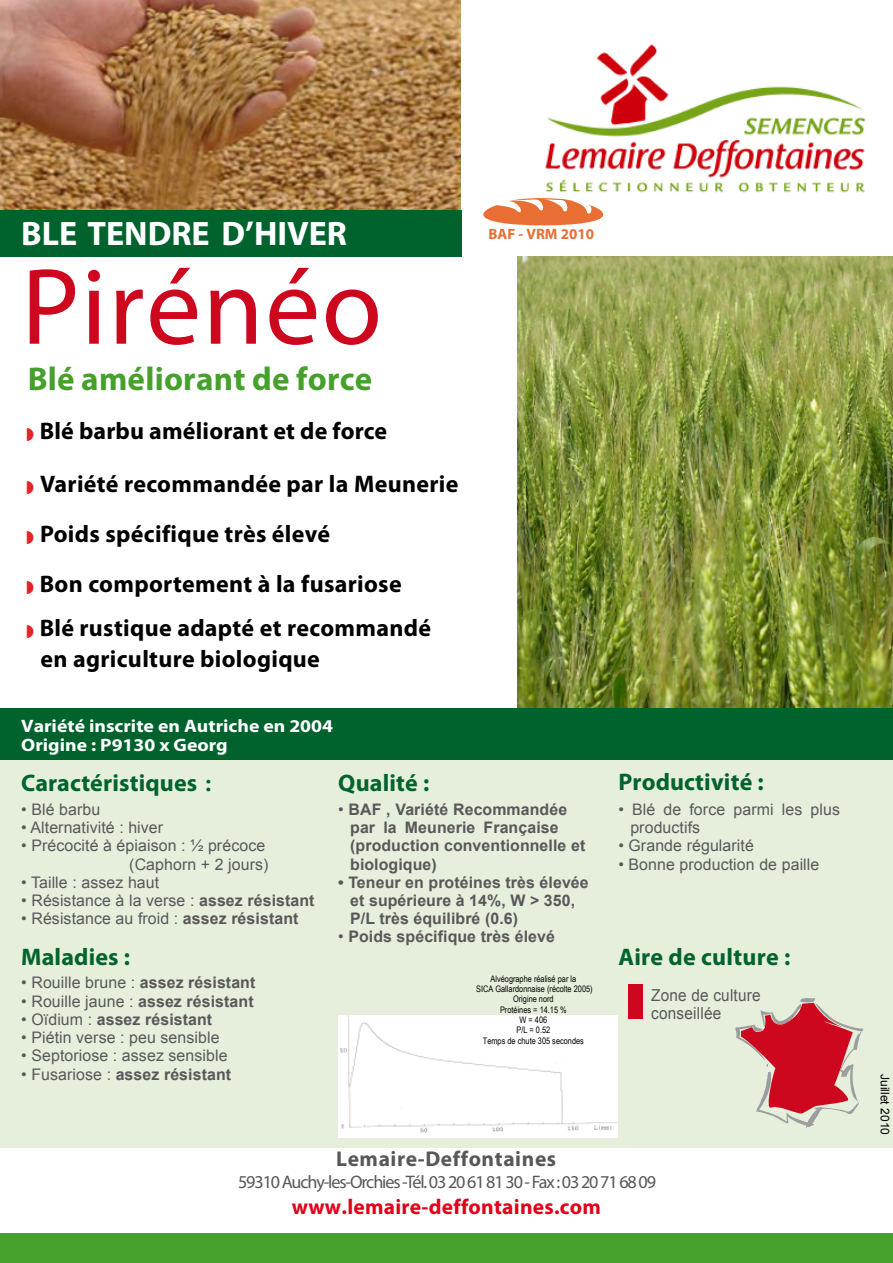
<style>
.page{position:relative;width:893px;height:1263px;background:#fff}
.page>*{position:absolute;margin:0;border:0;box-sizing:border-box;transform-origin:0 0}
.t1{font:109.5px "Myriad Pro";letter-spacing:.015em;color:#cd071e}
.t2{font:700 34.05px "Myriad Pro";color:#fff}
.t3{font:700 33px "Myriad Pro";letter-spacing:.01em;color:#45a12b}
.t4{font:700 24px/50.1px "Myriad Pro";letter-spacing:.015em;color:#000}
.t5{font:700 24px "Myriad Pro";letter-spacing:.005em;color:#00632e}
.t6{font:700 21.45px "Myriad Pro";letter-spacing:.015em;color:#e2001a}
.t7{font:700 21.45px "Myriad Pro";letter-spacing:.03em;color:#58585a}
.t8{font:18.15px "Myriad Pro";letter-spacing:-.06em;color:#58585a}
.t9{font:700 18px/19.5px "Myriad Pro";color:#fff;scale:1.09 1}
.t10{font:16.5px/18.6px "Arial";letter-spacing:.015em;color:#58585a;scale:.93 1}
.t11{font:15.9px/18.3px "Arial";letter-spacing:.005em;color:#58585a;text-align:right}
.t12{font:700 15.9px/18.3px "Arial";letter-spacing:.005em;color:#58585a}
.t13{font:700 15px "Myriad Pro";color:#e96e33}
.t14{font:12px "Arial";color:#000}
.t15{font:9px/10.4px "Arial Narrow";color:#000;text-align:center}
.s1{font-family:"Times New Roman"}
.s2{font-weight:700}
.s3{font-weight:400}
</style>
<div class="page">
<img style="left:518px;top:257px;width:375px;height:451px">
<img style="left:0;top:0;width:461px;height:210px">
<div style="left:0;top:726px;width:893px;height:422px;background:#e5efdb"></div>
<div style="left:0;top:1233px;width:893px;height:30px;background:#45a12b"></div>
<div style="left:0;top:210px;width:462px;height:47px;background:#00632e"></div>
<div style="left:628px;top:984px;width:15px;height:35px;background:#cd071e"></div>
<svg style="left:735px;top:998px;width:129px;height:130px"></svg>
<div style="left:0;top:708px;width:893px;height:51px;background:#00632e"></div>
<img style="left:545px;top:44px;width:321px;height:149px">
<div style="left:338px;top:1015px;width:280px;height:122px;background:#fff"></div>
<svg style="left:483px;top:192px;width:120px;height:33px"></svg>
<h2 class="t2" style="left:21px;top:220px;width:327px">BLE TENDRE D’HIVER</h2>
<h1 class="t1" style="left:21px;top:262px;width:362px">Pirénéo</h1>
<h3 class="t3" style="left:28px;top:365px;width:346px">Blé améliorant de force</h3>
<h3 class="t4" style="left:40px;top:408px;width:349px">Blé barbu améliorant et de force</h3>
<h3 class="t4" style="left:40px;top:461px;width:420px">Variété recommandée par la Meunerie<br>Poids spécifique très élevé<br>Bon comportement à la fusariose</h3>
<h3 class="t4" style="left:40px;top:615px;width:393px;line-height:31px">Blé rustique adapté et recommandé en agriculture biologique</h3>
<p class="t9" style="left:21px;top:717px;width:288px">Variété inscrite en Autriche en 2004<br>Origine : P9130 x Georg</p>
<p class="t13" style="left:488px;top:228px;width:107px">BAF - VRM 2010</p>
<h3 class="t5" style="left:21px;top:773px;width:193px">Caractéristiques <span class="s1">:</span></h3>
<p class="t11" style="left:21px;top:801px;width:81px">• Blé barbu</p>
<p class="t11" style="left:21px;top:820px;width:143px">• Alternativité : hiver</p>
<p class="t11" style="left:21px;top:838px;width:249px">• Précocité à épiaison : ½ précoce (Caphorn + 2 jours)</p>
<p class="t11" style="left:21px;top:874px;width:140px">• Taille : assez haut</p>
<p class="t11" style="left:21px;top:893px;width:295px">• Résistance à la verse : <span class="s2">assez résistant</span></p>
<p class="t11" style="left:21px;top:911px;width:279px">• Résistance au froid : <span class="s2">assez résistant</span></p>
<h3 class="t5" style="left:21px;top:947px;width:110px">Maladies :</h3>
<p class="t11" style="left:21px;top:975px;width:236px">• Rouille brune : <span class="s2">assez résistant</span></p>
<p class="t11" style="left:21px;top:993px;width:234px">• Rouille jaune : <span class="s2">assez résistant</span></p>
<p class="t12" style="left:21px;top:1012px;width:192px"><span class="s3">• Oïdium :</span> assez résistant</p>
<p class="t11" style="left:21px;top:1030px;width:200px">• Piétin verse : peu sensible</p>
<p class="t11" style="left:21px;top:1048px;width:208px">• Septoriose : assez sensible</p>
<p class="t12" style="left:21px;top:1066px;width:211px"><span class="s3">• Fusariose :</span> assez résistant</p>
<h3 class="t5" style="left:338px;top:773px;width:93px">Qualité :</h3>
<h3 class="t5" style="left:618px;top:772px;width:147px">Productivité :</h3>
<p class="t12" style="left:350px;top:801px;width:237px;text-indent:-12px"><span class="s3">•</span> BAF , Variété Recommandée par la Meunerie Française (production conventionnelle et biologique)</p>
<p class="t12" style="left:350px;top:874px;width:240px;text-indent:-12px">• Teneur en protéines très élevée et supérieure à 14%, W &gt; 350,<br>P/L très équilibré (0.6)</p>
<p class="t12" style="left:338px;top:929px;width:218px"><span class="s3">•</span> Poids spécifique très élevé</p>
<p class="t15" style="left:476px;top:974px;width:118px">Alvéographe réalisé par la<br>SICA Gallardonnaise (récolte 2005)<br>Origine nord<br>Protéines = 14.15 %<br>W = 406<br>P/L = 0.52<br>Temps de chute 305 secondes</p>
<p class="t11" style="left:630px;top:801px;width:211px;text-align:left;text-indent:-12px">• Blé de force parmi les plus productifs</p>
<p class="t11" style="left:618px;top:838px;width:137px">• Grande régularité</p>
<p class="t11" style="left:618px;top:856px;width:202px">• Bonne production de paille</p>
<h3 class="t5" style="left:618px;top:947px;width:174px">Aire de culture :</h3>
<p class="t10" style="left:651px;top:987px;width:119px">Zone de culture conseillée</p>
<h3 class="t7" style="left:336px;top:1150px;width:222px">Lemaire-Deffontaines</h3>
<p class="t8" style="left:238px;top:1174px;width:419px">59310 Auchy-les-Orchies -Tél. 03 20 61 81 30 - Fax : 03 20 71 68 09</p>
<h3 class="t6" style="left:292px;top:1198px;width:311px">www.lemaire-deffontaines.com</h3>
<p class="t14" style="left:890px;top:1074px;width:62px;rotate:90deg">Juillet 2010</p>
</div>
